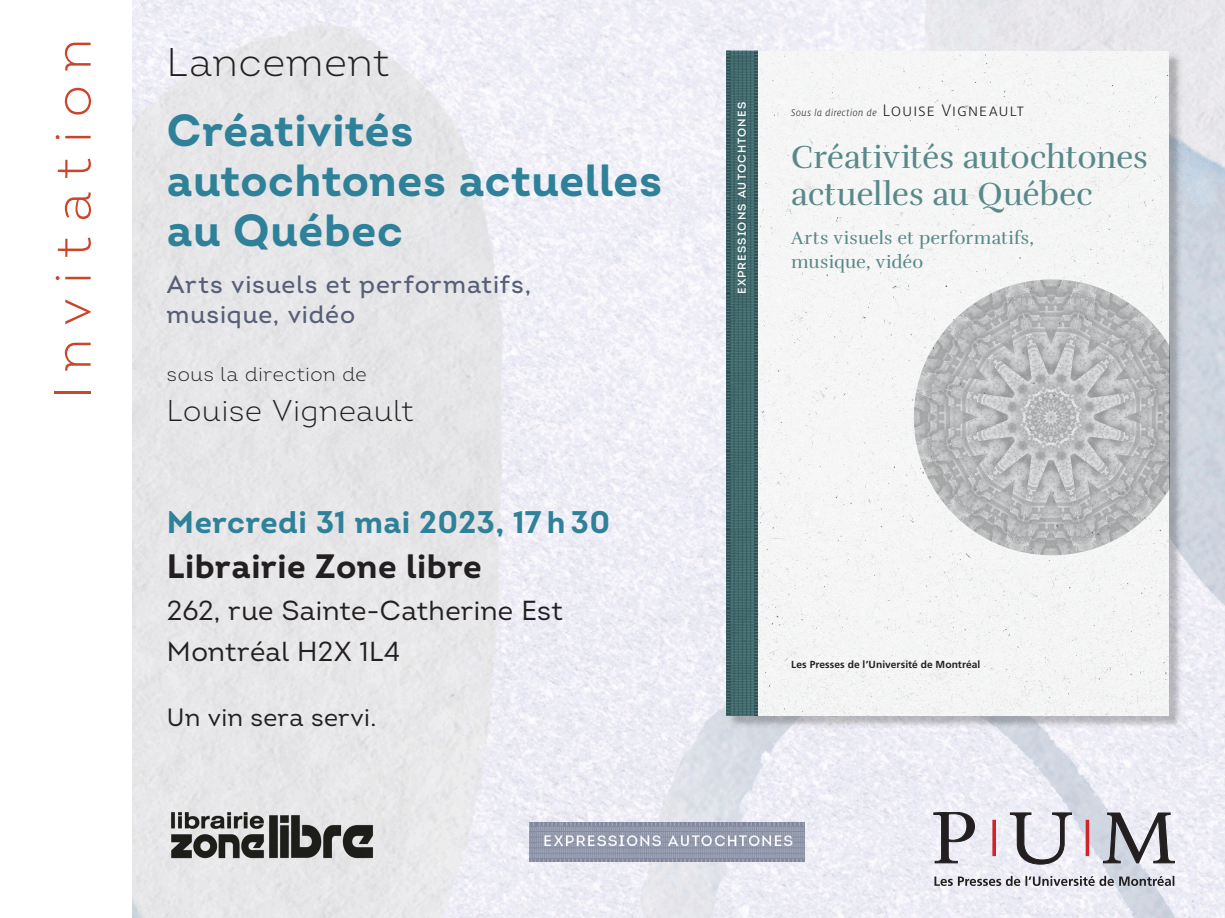
<style>
.page{position:relative;width:1225px;height:918px;background:#fff}
.page>*{position:absolute;margin:0;border:0;box-sizing:border-box;transform-origin:0 0}
.t1{font:300 52.5px "Intro";letter-spacing:.27em;color:#c9462b}
.t2{font:700 45px/50px "Intro";letter-spacing:.01em;color:#2f8199}
.t3{font:300 40px "Intro";letter-spacing:.03em;color:#231f20}
.t4{font:700 33.75px "Intro";letter-spacing:.015em;color:#231f20}
.t5{font:32.75px/36.9px "Rufina";letter-spacing:-.005em;color:#598889}
.t6{font:700 31.25px "Intro";letter-spacing:.01em;color:#2f8199}
.t7{font:300 30px "Intro";letter-spacing:.03em;color:#231f20}
.t8{font:27.5px "Intro";letter-spacing:.01em;color:#231f20}
.t9{font:500 25px/30px "Intro";letter-spacing:.035em;color:#565f77}
.t10{font:25px "Intro";letter-spacing:.015em;color:#231f20}
.t11{font:300 20px "Intro";letter-spacing:.035em;color:#231f20}
.t12{font:18.5px/24.6px "Rufina";letter-spacing:.005em;color:#598889}
.t13{font:11.25px "Intro Regular Caps";letter-spacing:.1em;color:#fff}
.t14{font:italic 300 10.88px "Milo OT";letter-spacing:.035em;color:#231f20}
.t15{font:700 10.25px "Frutiger LT Std";letter-spacing:.005em;color:#231f20}
.s1{font-style:normal;font-size:18.5px}
</style>
<div class="page">
<img style="left:132px;top:0;width:1093px;height:917px">
<div style="left:728px;top:52px;width:454px;height:676px;background:#231f20;opacity:.29"></div>
<img style="left:726px;top:51px;width:31px;height:664px">
<div style="left:758px;top:51px;width:411px;height:664px;background:#f5f5f5"></div>
<img style="left:914px;top:279px;width:255px;height:276px">
<img style="left:163px;top:805px;width:217px;height:59px">
<svg style="left:934px;top:875px;width:240px;height:10px;background:#aaa9b0"></svg>
<svg style="left:934px;top:812px;width:240px;height:53px"></svg>
<div style="left:992px;top:819px;width:4px;height:37px;border:1px solid #d1232a"></div>
<div style="left:1086px;top:819px;width:3px;height:37px;border:1px solid #d1232a"></div>
<img style="left:529px;top:822px;width:275px;height:39px">
<p class="t1" style="left:41px;top:398px;width:361px;rotate:-90deg">Invitation</p>
<p class="t3" style="left:167px;top:38px;width:224px">Lancement</p>
<p class="t2" style="left:167px;top:104px;width:497px">Créativités autochtones actuelles au Québec</p>
<p class="t9" style="left:167px;top:269px;width:366px">Arts visuels et performatifs, musique, vidéo</p>
<p class="t11" style="left:167px;top:362px;width:201px">sous la direction de</p>
<p class="t7" style="left:167px;top:392px;width:248px">Louise Vigneault</p>
<p class="t6" style="left:167px;top:502px;width:445px">Mercredi 31 mai 2023, 17 h 30</p>
<p class="t4" style="left:167px;top:545px;width:316px">Librairie Zone libre</p>
<p class="t8" style="left:167px;top:593px;width:398px">262, rue Sainte-Catherine Est</p>
<p class="t8" style="left:167px;top:634px;width:235px">Montréal H2X 1L4</p>
<p class="t10" style="left:167px;top:702px;width:211px">Un vin sera servi.</p>
<p class="t13" style="left:735px;top:294px;width:193px;rotate:-90deg">expressions autochtones</p>
<p class="t14" style="left:791px;top:107px;width:234px">Sous la direction de <span class="s1">Louise Vigneault</span></p>
<p class="t5" style="left:791px;top:139px;width:358px">Créativités autochtones actuelles au Québec</p>
<p class="t12" style="left:791px;top:225px;width:244px">Arts visuels et performatifs, musique, vidéo</p>
<p class="t15" style="left:791px;top:658px;width:191px">Les Presses de l’Université de Montréal</p>
</div>
